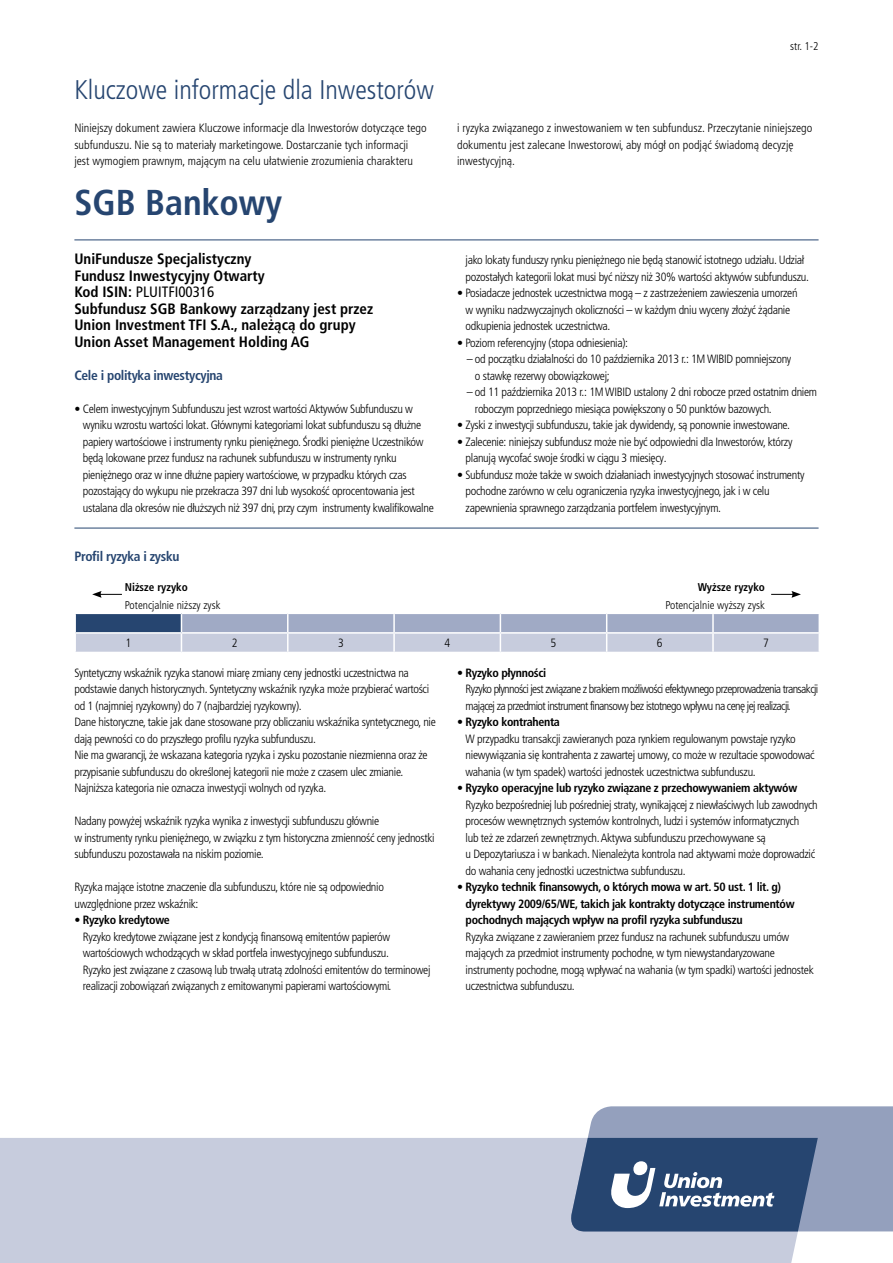
<style>
.page{position:relative;width:893px;height:1263px;background:#fff}
.page>*{position:absolute;margin:0;border:0;box-sizing:border-box;transform-origin:0 0}
.t1{font:700 condensed 36px "Frutiger LT Pro";color:#264570}
.t2{font:300 condensed 27px "Frutiger LT Pro";color:#264570}
.t3{font:700 condensed 15px/16.5px "Frutiger LT Pro";color:#000}
.t4{font:700 condensed 13.5px "Frutiger LT Pro";letter-spacing:-.025em;color:#264570}
.t5{font:300 condensed 12px/16.5px "Frutiger LT Pro";letter-spacing:-.025em;color:#000}
.t6{font:300 condensed 12px/16.5px "Frutiger LT Pro";color:#000}
.t7{font:300 condensed 12px/16.5px "Frutiger LT Pro";letter-spacing:-.05em;color:#000}
.t8{font:700 condensed 12px/16.5px "Frutiger LT Pro";letter-spacing:-.025em;color:#000}
.t9{font:300 condensed 11.25px "Frutiger LT Pro";color:#000}
.t10{font:700 condensed 11.25px "Frutiger LT Pro";color:#000}
.s1{font-weight:400}
.s2{font-weight:700}
.s3{font-weight:300}
</style>
<div class="page">
<div style="left:0;top:1138px;width:818px;height:125px;background:#c7ccdd"></div>
<svg style="left:568px;top:1106px;width:325px;height:125px;background:#6a7d9e"></svg>
<hr style="left:74px;top:240px;width:745px;height:1px;background:#264570">
<hr style="left:74px;top:528px;width:745px;height:1px;background:#264570">
<svg style="left:75px;top:613px;width:744px;height:39px;background:#b0b9ce"></svg>
<hr style="left:74px;top:632px;width:107px;height:2px;background:#fff">
<hr style="left:181px;top:632px;width:107px;height:2px;background:#fff">
<hr style="left:288px;top:632px;width:106px;height:2px;background:#fff">
<svg style="left:92px;top:591px;width:30px;height:7px"></svg>
<svg style="left:771px;top:591px;width:30px;height:7px"></svg>
<h2 class="t2" style="left:74px;top:74px;width:361px">Kluczowe informacje dla Inwestorów</h2>
<p class="t9" style="left:790px;top:39px;width:30px">str. 1-2</p>
<p class="t6" style="left:74px;top:120px;width:354px">Niniejszy dokument zawiera Kluczowe informacje dla Inwestorów dotyczące tego subfunduszu. Nie są to materiały marketingowe. Dostarczanie tych informacji<br>jest wymogiem prawnym, mającym na celu ułatwienie zrozumienia charakteru</p>
<p class="t6" style="left:457px;top:120px;width:357px">i ryzyka związanego z inwestowaniem w ten subfundusz. Przeczytanie niniejszego dokumentu jest zalecane Inwestorowi, aby mógł on podjąć świadomą decyzję inwestycyjną.</p>
<h1 class="t1" style="left:74px;top:181px;width:209px">SGB Bankowy</h1>
<p class="t3" style="left:74px;top:251px;width:300px">UniFundusze Specjalistyczny<br>Fundusz Inwestycyjny Otwarty<br>Kod ISIN: <span class="s1">PLUITFI00316<br></span>Subfundusz SGB Bankowy zarządzany jest przez Union Investment TFI S.A., należącą do grupy Union Asset Management Holding AG</p>
<p class="t4" style="left:74px;top:367px;width:150px">Cele i polityka inwestycyjna</p>
<p class="t5" style="left:83px;top:400px;width:352px;text-indent:-9px">• Celem inwestycyjnym Subfunduszu jest wzrost wartości Aktywów Subfunduszu w wyniku wzrostu wartości lokat. Głównymi kategoriami lokat subfunduszu są dłużne papiery wartościowe i instrumenty rynku pieniężnego. Środki pieniężne Uczestników będą lokowane przez fundusz na rachunek subfunduszu w instrumenty rynku pieniężnego oraz w inne dłużne papiery wartościowe, w przypadku których czas pozostający do wykupu nie przekracza 397 dni lub wysokość oprocentowania jest ustalana dla okresów nie dłuższych niż 397 dni, przy czym instrumenty kwalifikowalne</p>
<p class="t4" style="left:74px;top:548px;width:107px">Profil ryzyka i zysku</p>
<p class="t10" style="left:125px;top:580px;width:65px">Niższe ryzyko</p>
<p class="t9" style="left:125px;top:599px;width:97px">Potencjalnie niższy zysk</p>
<p class="t5" style="left:466px;top:252px;width:345px">jako lokaty funduszy rynku pieniężnego nie będą stanowić istotnego udziału. Udział pozostałych kategorii lokat musi być niższy niż 30% wartości aktywów subfunduszu.</p>
<p class="t5" style="left:466px;top:285px;width:333px;text-indent:-9px">• Posiadacze jednostek uczestnictwa mogą – z zastrzeżeniem zawieszenia umorzeń w wyniku nadzwyczajnych okoliczności – w każdym dniu wyceny złożyć żądanie odkupienia jednostek uczestnictwa.</p>
<p class="t5" style="left:457px;top:334px;width:173px">• Poziom referencyjny (stopa odniesienia):</p>
<p class="t5" style="left:475px;top:351px;width:318px;text-indent:-8px">– od początku działalności do 10 października 2013 r.: 1M WIBID pomniejszony o stawkę rezerwy obowiązkowej;</p>
<p class="t5" style="left:475px;top:384px;width:344px;text-indent:-8px">– od 11 października 2013 r.: 1M WIBID ustalony 2 dni robocze przed ostatnim dniem roboczym poprzedniego miesiąca powiększony o 50 punktów bazowych.</p>
<p class="t5" style="left:457px;top:417px;width:334px">• Zyski z inwestycji subfunduszu, takie jak dywidendy, są ponownie inwestowane.</p>
<p class="t5" style="left:466px;top:433px;width:328px;text-indent:-9px">• Zalecenie: niniejszy subfundusz może nie być odpowiedni dla Inwestorów, którzy planują wycofać swoje środki w ciągu 3 miesięcy.</p>
<p class="t5" style="left:466px;top:466px;width:340px;text-indent:-9px">• Subfundusz może także w swoich działaniach inwestycyjnych stosować instrumenty pochodne zarówno w celu ograniczenia ryzyka inwestycyjnego, jak i w celu zapewnienia sprawnego zarządzania portfelem inwestycyjnym.</p>
<p class="t10" style="left:698px;top:580px;width:69px">Wyższe ryzyko</p>
<p class="t9" style="left:665px;top:599px;width:101px">Potencjalnie wyższy zysk</p>
<p class="t5" style="left:125px;top:635px;width:7px">1</p>
<p class="t5" style="left:232px;top:635px;width:7px">2</p>
<p class="t5" style="left:338px;top:635px;width:7px">3</p>
<p class="t5" style="left:444px;top:635px;width:7px">4</p>
<p class="t5" style="left:551px;top:635px;width:7px">5</p>
<p class="t5" style="left:657px;top:635px;width:7px">6</p>
<p class="t5" style="left:763px;top:635px;width:7px">7</p>
<p class="t5" style="left:74px;top:664px;width:363px">Syntetyczny wskaźnik ryzyka stanowi miarę zmiany ceny jednostki uczestnictwa na podstawie danych historycznych. Syntetyczny wskaźnik ryzyka może przybierać wartości od 1 (najmniej ryzykowny) do 7 (najbardziej ryzykowny).<br>Dane historyczne, takie jak dane stosowane przy obliczaniu wskaźnika syntetycznego, nie dają pewności co do przyszłego profilu ryzyka subfunduszu.<br>Nie ma gwarancji, że wskazana kategoria ryzyka i zysku pozostanie niezmienna oraz że przypisanie subfunduszu do określonej kategorii nie może z czasem ulec zmianie.<br>Najniższa kategoria nie oznacza inwestycji wolnych od ryzyka.</p>
<p class="t5" style="left:74px;top:813px;width:362px">Nadany powyżej wskaźnik ryzyka wynika z inwestycji subfunduszu głównie<br>w instrumenty rynku pieniężnego, w związku z tym historyczna zmienność ceny jednostki subfunduszu pozostawała na niskim poziomie.</p>
<p class="t5" style="left:74px;top:879px;width:311px">Ryzyka mające istotne znaczenie dla subfunduszu, które nie są odpowiednio uwzględnione przez wskaźnik:</p>
<p class="t5" style="left:83px;top:912px;width:349px;text-indent:-9px">• <span class="s2">Ryzyko kredytowe<br></span>Ryzyko kredytowe związane jest z kondycją finansową emitentów papierów wartościowych wchodzących w skład portfela inwestycyjnego subfunduszu.<br>Ryzyko jest związane z czasową lub trwałą utratą zdolności emitentów do terminowej realizacji zobowiązań związanych z emitowanymi papierami wartościowymi.</p>
<p class="t7" style="left:466px;top:664px;width:354px;text-indent:-9px">• <span class="s2">Ryzyko płynności<br></span>Ryzyko płynności jest związane z brakiem możliwości efektywnego przeprowadzenia transakcji mającej za przedmiot instrument finansowy bez istotnego wpływu na cenę jej realizacji.</p>
<p class="t5" style="left:466px;top:714px;width:350px;text-indent:-9px">• <span class="s2">Ryzyko kontrahenta<br></span>W przypadku transakcji zawieranych poza rynkiem regulowanym powstaje ryzyko niewywiązania się kontrahenta z zawartej umowy, co może w rezultacie spowodować wahania (w tym spadek) wartości jednostek uczestnictwa subfunduszu.</p>
<p class="t5" style="left:466px;top:780px;width:354px;text-indent:-9px">• <span class="s2">Ryzyko operacyjne lub ryzyko związane z przechowywaniem aktywów </span>Ryzyko bezpośredniej lub pośredniej straty, wynikającej z niewłaściwych lub zawodnych procesów wewnętrznych systemów kontrolnych, ludzi i systemów informatycznych<br>lub też ze zdarzeń zewnętrznych. Aktywa subfunduszu przechowywane są<br>u Depozytariusza i w bankach. Nienależyta kontrola nad aktywami może doprowadzić do wahania ceny jednostki uczestnictwa subfunduszu.</p>
<p class="t8" style="left:466px;top:879px;width:330px;text-indent:-9px"><span class="s3">•</span> Ryzyko technik finansowych, o których mowa w art. 50 ust. 1 lit. g) dyrektywy 2009/65/WE, takich jak kontrakty dotyczące instrumentów pochodnych mających wpływ na profil ryzyka subfunduszu</p>
<p class="t5" style="left:466px;top:928px;width:350px">Ryzyka związane z zawieraniem przez fundusz na rachunek subfunduszu umów mających za przedmiot instrumenty pochodne, w tym niewystandaryzowane instrumenty pochodne, mogą wpływać na wahania (w tym spadki) wartości jednostek uczestnictwa subfunduszu.</p>
</div>
